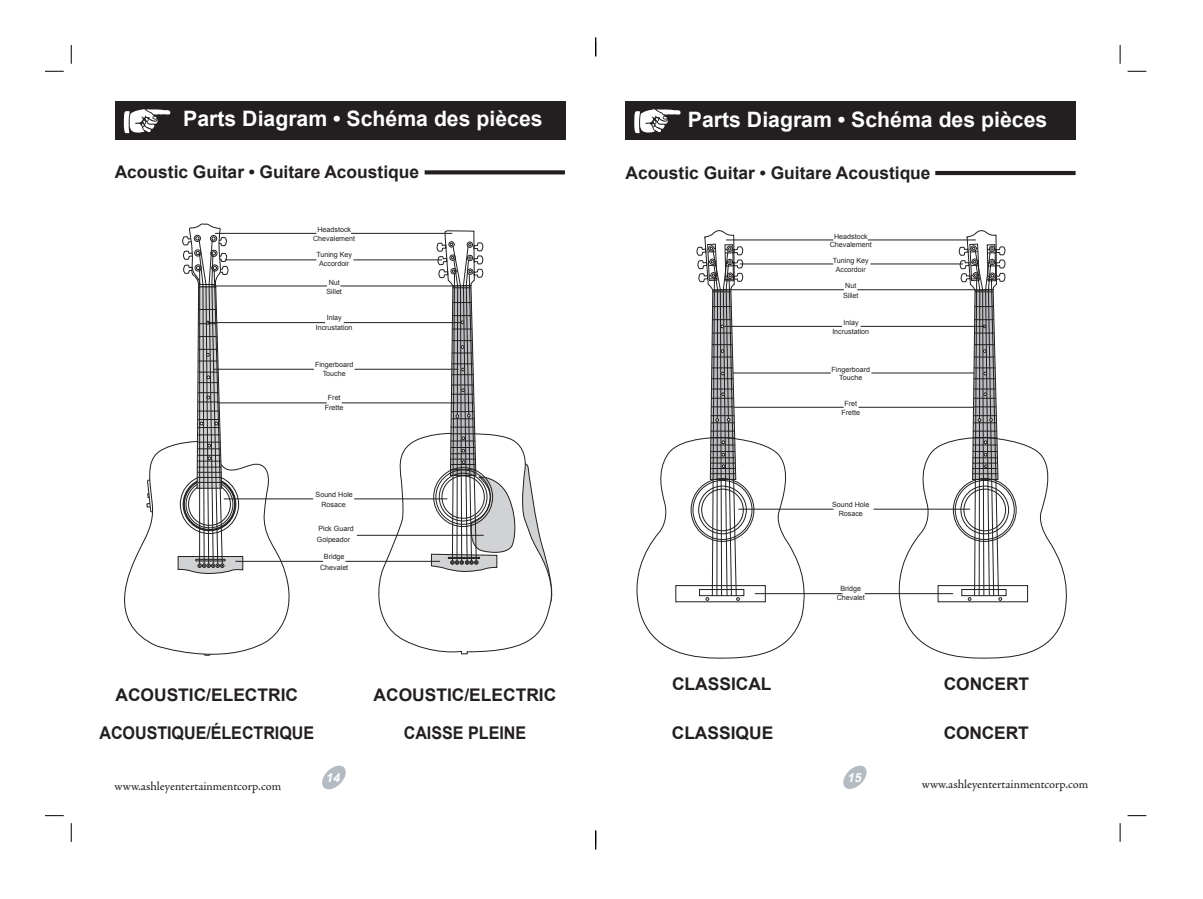
<style>
.page{position:relative;width:1203px;height:899px;background:#fff}
.page>*{position:absolute;margin:0;border:0;box-sizing:border-box;transform-origin:0 0}
.t1{font:700 21.25px "Arial";color:#fff}
.t2{font:700 17.5px "Arial";letter-spacing:-.005em;color:#231f20;scale:.92 1}
.t3{font:700 17.38px "Arial";color:#231f20}
.t4{font:12.5px "Adobe Jenson Pro";letter-spacing:-.005em;color:#231f20}
.t5{font:italic 700 12.5px "Arial";color:#fff}
.t6{font:7.12px "Arial";color:#231f20}
</style>
<div class="page">
<svg style="left:843px;top:765px;width:24px;height:24px"></svg>
<svg style="left:322px;top:765px;width:24px;height:25px"></svg>
<svg style="left:45px;top:70px;width:19px;height:2px"></svg>
<svg style="left:1128px;top:70px;width:18px;height:2px"></svg>
<svg style="left:45px;top:815px;width:19px;height:1px"></svg>
<svg style="left:1128px;top:815px;width:18px;height:1px"></svg>
<svg style="left:70px;top:45px;width:2px;height:19px"></svg>
<svg style="left:70px;top:823px;width:2px;height:19px"></svg>
<svg style="left:1119px;top:45px;width:2px;height:19px"></svg>
<svg style="left:1119px;top:823px;width:2px;height:19px"></svg>
<svg style="left:595px;top:37px;width:1px;height:19px"></svg>
<svg style="left:595px;top:830px;width:1px;height:19px"></svg>
<div style="left:115px;top:101px;width:450px;height:38px;background:#231f20"></div>
<svg style="left:123px;top:109px;width:48px;height:25px"></svg>
<svg style="left:124px;top:443px;width:170px;height:213px"></svg>
<svg style="left:177px;top:223px;width:66px;height:353px"></svg>
<svg style="left:425px;top:170px;width:140px;height:4px"></svg>
<hr style="left:215px;top:233px;width:101px;height:1px;background:#231f20">
<hr style="left:351px;top:233px;width:101px;height:1px;background:#231f20">
<hr style="left:207px;top:322px;width:118px;height:1px;background:#231f20">
<hr style="left:217px;top:403px;width:110px;height:1px;background:#231f20">
<svg style="left:372px;top:230px;width:181px;height:425px"></svg>
<hr style="left:340px;top:286px;width:113px;height:1px;background:#231f20">
<hr style="left:212px;top:286px;width:115px;height:1px;background:#231f20">
<hr style="left:355px;top:369px;width:103px;height:1px;background:#231f20">
<hr style="left:213px;top:369px;width:101px;height:1px;background:#231f20">
<hr style="left:354px;top:498px;width:93px;height:1px;background:#231f20">
<hr style="left:224px;top:498px;width:89px;height:1px;background:#231f20">
<hr style="left:345px;top:561px;width:95px;height:1px;background:#231f20">
<hr style="left:235px;top:561px;width:88px;height:1px;background:#231f20">
<hr style="left:353px;top:260px;width:89px;height:1px;background:#231f20">
<hr style="left:225px;top:260px;width:91px;height:1px;background:#231f20">
<hr style="left:357px;top:535px;width:127px;height:1px;background:#231f20">
<hr style="left:344px;top:322px;width:117px;height:1px;background:#231f20">
<hr style="left:342px;top:403px;width:113px;height:1px;background:#231f20">
<div style="left:626px;top:102px;width:450px;height:38px;background:#231f20"></div>
<svg style="left:634px;top:109px;width:47px;height:25px"></svg>
<hr style="left:935px;top:171px;width:141px;height:4px;background:#231f20">
<hr style="left:873px;top:509px;width:97px;height:1px;background:#231f20">
<hr style="left:738px;top:509px;width:95px;height:1px;background:#231f20">
<hr style="left:865px;top:593px;width:88px;height:1px;background:#231f20">
<hr style="left:755px;top:593px;width:87px;height:1px;background:#231f20">
<hr style="left:726px;top:240px;width:107px;height:1px;background:#231f20">
<hr style="left:868px;top:240px;width:108px;height:1px;background:#231f20">
<hr style="left:734px;top:407px;width:110px;height:1px;background:#231f20">
<hr style="left:859px;top:407px;width:116px;height:1px;background:#231f20">
<hr style="left:857px;top:289px;width:118px;height:1px;background:#231f20">
<hr style="left:729px;top:289px;width:115px;height:1px;background:#231f20">
<hr style="left:871px;top:373px;width:104px;height:1px;background:#231f20">
<hr style="left:730px;top:373px;width:101px;height:1px;background:#231f20">
<hr style="left:870px;top:264px;width:93px;height:1px;background:#231f20">
<hr style="left:740px;top:264px;width:93px;height:1px;background:#231f20">
<svg style="left:636px;top:230px;width:173px;height:429px"></svg>
<svg style="left:893px;top:230px;width:174px;height:429px"></svg>
<hr style="left:724px;top:326px;width:118px;height:1px;background:#231f20">
<hr style="left:861px;top:326px;width:124px;height:1px;background:#231f20">
<h1 class="t1" style="left:183px;top:107px;width:361px">Parts Diagram • Schéma des pièces</h1>
<h3 class="t3" style="left:115px;top:162px;width:306px">Acoustic Guitar • Guitare Acoustique</h3>
<p class="t6" style="left:317px;top:225px;width:35px">Headstock</p>
<p class="t6" style="left:313px;top:235px;width:44px">Chevalement</p>
<p class="t6" style="left:316px;top:251px;width:37px">Tuning Key</p>
<p class="t6" style="left:329px;top:278px;width:13px">Nut</p>
<p class="t6" style="left:319px;top:260px;width:32px">Accordoir</p>
<p class="t6" style="left:326px;top:287px;width:17px">Sillet</p>
<p class="t6" style="left:327px;top:313px;width:17px">Inlay</p>
<p class="t6" style="left:316px;top:323px;width:38px">Incrustation</p>
<p class="t6" style="left:315px;top:360px;width:40px">Fingerboard</p>
<p class="t6" style="left:323px;top:370px;width:25px">Touche</p>
<p class="t6" style="left:328px;top:394px;width:14px">Fret</p>
<p class="t6" style="left:325px;top:404px;width:20px">Frette</p>
<p class="t6" style="left:316px;top:490px;width:39px">Sound Hole</p>
<p class="t6" style="left:321px;top:501px;width:26px">Rosace</p>
<p class="t6" style="left:318px;top:525px;width:37px">Pick Guard</p>
<p class="t6" style="left:317px;top:536px;width:35px">Golpeador</p>
<p class="t6" style="left:324px;top:552px;width:22px">Bridge</p>
<p class="t6" style="left:320px;top:563px;width:30px">Chevalet</p>
<h3 class="t3" style="left:115px;top:685px;width:184px">ACOUSTIC/ELECTRIC</h3>
<h3 class="t3" style="left:374px;top:685px;width:184px">ACOUSTIC/ELECTRIC</h3>
<h2 class="t2" style="left:99px;top:723px;width:235px">ACOUSTIQUE/ÉLECTRIQUE</h2>
<h2 class="t2" style="left:404px;top:723px;width:135px">CAISSE PLEINE</h2>
<h1 class="t1" style="left:688px;top:108px;width:361px">Parts Diagram • Schéma des pièces</h1>
<h3 class="t3" style="left:625px;top:163px;width:307px">Acoustic Guitar • Guitare Acoustique</h3>
<p class="t6" style="left:834px;top:232px;width:35px">Headstock</p>
<p class="t6" style="left:830px;top:241px;width:44px">Chevalement</p>
<p class="t6" style="left:833px;top:256px;width:37px">Tuning Key</p>
<p class="t6" style="left:845px;top:282px;width:13px">Nut</p>
<p class="t6" style="left:836px;top:265px;width:32px">Accordoir</p>
<p class="t6" style="left:843px;top:291px;width:17px">Sillet</p>
<p class="t6" style="left:844px;top:318px;width:17px">Inlay</p>
<p class="t6" style="left:832px;top:328px;width:38px">Incrustation</p>
<p class="t6" style="left:832px;top:365px;width:40px">Fingerboard</p>
<p class="t6" style="left:839px;top:373px;width:25px">Touche</p>
<p class="t6" style="left:844px;top:399px;width:14px">Fret</p>
<p class="t6" style="left:841px;top:408px;width:20px">Frette</p>
<p class="t6" style="left:832px;top:500px;width:39px">Sound Hole</p>
<p class="t6" style="left:839px;top:510px;width:26px">Rosace</p>
<p class="t6" style="left:840px;top:584px;width:22px">Bridge</p>
<p class="t6" style="left:837px;top:594px;width:30px">Chevalet</p>
<h3 class="t3" style="left:672px;top:674px;width:101px">CLASSICAL</h3>
<h3 class="t3" style="left:944px;top:674px;width:87px">CONCERT</h3>
<h3 class="t3" style="left:672px;top:723px;width:103px">CLASSIQUE</h3>
<h3 class="t3" style="left:944px;top:723px;width:87px">CONCERT</h3>
<h3 class="t5" style="left:326px;top:771px;width:15px">14</h3>
<h3 class="t5" style="left:847px;top:770px;width:15px">15</h3>
<h3 class="t4" style="left:115px;top:779px;width:168px">www.ashleyentertainmentcorp.com</h3>
<h3 class="t4" style="left:922px;top:777px;width:168px">www.ashleyentertainmentcorp.com</h3>
</div>
